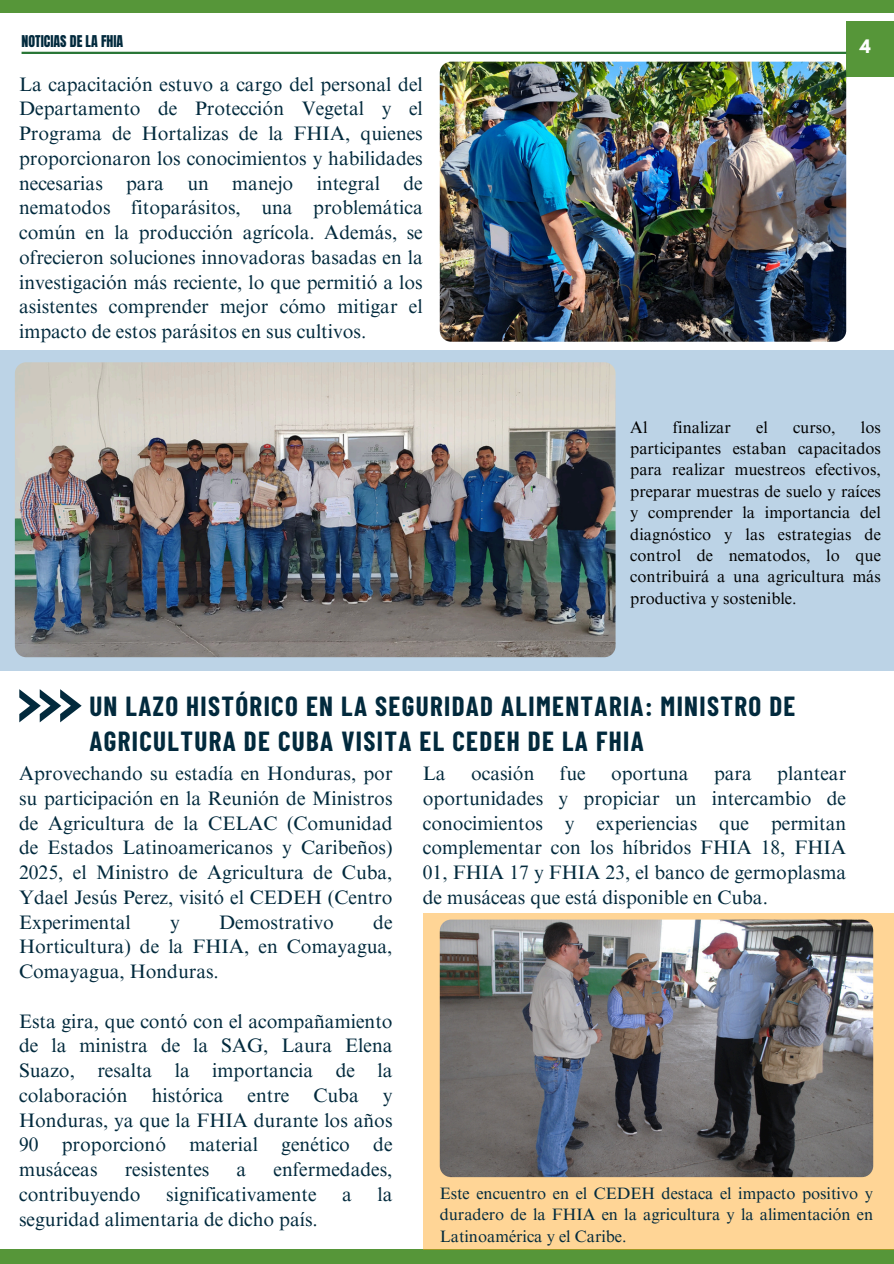
<style>
.page{position:relative;width:894px;height:1264px;background:#fff}
.page>*{position:absolute;margin:0;border:0;box-sizing:border-box;transform-origin:0 0}
.t1{font:700 27px/34.8px "Barlow Condensed";letter-spacing:.05em;color:#022a3d}
.t2{font:19.5px/24.8px "Times NRMT Pro";color:#022a3d;text-align:justify}
.t3{font:16.5px/21.3px "Times NRMT Pro";color:#000;text-align:justify}
.t4{font:16.5px/21.3px "Times NRMT Pro";color:#022a3d;text-align:justify}
.t5{font:700 16.5px "League Spartan";color:#fff}
.t6{font:13.8px "Anton";color:#022a3d}
</style>
<div class="page">
<div style="left:0;top:0;width:893px;height:12px;background:#569639"></div>
<div style="left:0;top:1249px;width:893px;height:14px;background:#569639"></div>
<div style="left:846px;top:22px;width:47px;height:55px;background:#569639"></div>
<div style="left:0;top:351px;width:893px;height:320px;background:#bcd3e6"></div>
<svg style="left:19px;top:689px;width:63px;height:33px"></svg>
<img style="left:15px;top:362px;width:600px;height:295px;border-radius:11px">
<img style="left:439px;top:62px;width:407px;height:280px;border-radius:11px">
<div style="left:423px;top:913px;width:470px;height:336px;background:#ffd596"></div>
<img style="left:439px;top:919px;width:433px;height:258px;border-radius:11px">
<hr style="left:22px;top:52px;width:824px;height:2px;background:#297636">
<h1 class="t6" style="left:22px;top:32px;width:103px">NOTICIAS DE LA FHIA</h1>
<p class="t2" style="left:19px;top:74px;width:405px">La capacitación estuvo a cargo del personal del Departamento de Protección Vegetal y el Programa de Hortalizas de la FHIA, quienes proporcionaron los conocimientos y habilidades necesarias para un manejo integral de nematodos fitoparásitos, una problemática común en la producción agrícola. Además, se ofrecieron soluciones innovadoras basadas en la investigación más reciente, lo que permitió a los asistentes comprender mejor cómo mitigar el impacto de estos parásitos en sus cultivos.</p>
<p class="t5" style="left:859px;top:38px;width:12px">4</p>
<p class="t3" style="left:630px;top:418px;width:19px">Al</p>
<p class="t3" style="left:672px;top:418px;width:60px">finalizar</p>
<p class="t3" style="left:755px;top:418px;width:13px">el</p>
<p class="t3" style="left:792px;top:418px;width:44px">curso,</p>
<p class="t3" style="left:630px;top:418px;width:252px;text-indent:231px">los participantes estaban capacitados para realizar muestreos efectivos, preparar muestras de suelo y raíces y comprender la importancia del diagnóstico y las estrategias de control de nematodos, lo que contribuirá a una agricultura más productiva y sostenible.</p>
<h2 class="t1" style="left:89px;top:687px;width:707px">UN LAZO HISTÓRICO EN LA SEGURIDAD ALIMENTARIA: MINISTRO DE<br>AGRICULTURA DE CUBA VISITA EL CEDEH DE LA FHIA</h2>
<p class="t2" style="left:19px;top:763px;width:375px">Aprovechando su estadía en Honduras, por su participación en la Reunión de Ministros de Agricultura de la CELAC (Comunidad de Estados Latinoamericanos y Caribeños)<br>2025, el Ministro de Agricultura de Cuba, Ydael Jesús Perez, visitó el CEDEH (Centro Experimental</p>
<h3 class="t2" style="left:422px;top:763px;width:24px">La</h3>
<h3 class="t2" style="left:471px;top:763px;width:65px">ocasión</h3>
<h3 class="t2" style="left:559px;top:763px;width:27px">fue</h3>
<h3 class="t2" style="left:611px;top:763px;width:79px">oportuna</h3>
<h3 class="t2" style="left:714px;top:763px;width:39px">para</h3>
<h3 class="t2" style="left:422px;top:763px;width:425px;text-indent:354px">plantear oportunidades y propiciar un intercambio de conocimientos y experiencias que permitan complementar con los híbridos FHIA 18, FHIA 01, FHIA 17 y FHIA 23, el banco de germoplasma de musáceas que está disponible en Cuba.</h3>
<p class="t2" style="left:170px;top:912px;width:11px">y</p>
<p class="t2" style="left:219px;top:912px;width:116px">Demostrativo</p>
<p class="t2" style="left:19px;top:912px;width:375px;text-indent:354px">de Horticultura) de la FHIA, en Comayagua, Comayagua, Honduras.</p>
<p class="t2" style="left:19px;top:1011px;width:375px">Esta gira, que contó con el acompañamiento de la ministra de la SAG, Laura Elena Suazo, resalta la importancia de la colaboración histórica entre Cuba y Honduras, ya que la FHIA durante los años 90 proporcionó material genético de musáceas</p>
<p class="t2" style="left:125px;top:1159px;width:86px">resistentes</p>
<p class="t2" style="left:236px;top:1159px;width:11px">a</p>
<p class="t2" style="left:273px;top:1159px;width:121px">enfermedades,</p>
<p class="t2" style="left:19px;top:1184px;width:123px">contribuyendo</p>
<p class="t2" style="left:166px;top:1184px;width:152px">significativamente</p>
<p class="t2" style="left:342px;top:1184px;width:11px">a</p>
<p class="t2" style="left:377px;top:1184px;width:17px">la</p>
<p class="t2" style="left:19px;top:1209px;width:300px">seguridad alimentaria de dicho país.</p>
<p class="t4" style="left:439px;top:1184px;width:435px">Este encuentro en el CEDEH destaca el impacto positivo y duradero de la FHIA en la agricultura y la alimentación en Latinoamérica y el Caribe.</p>
</div>
